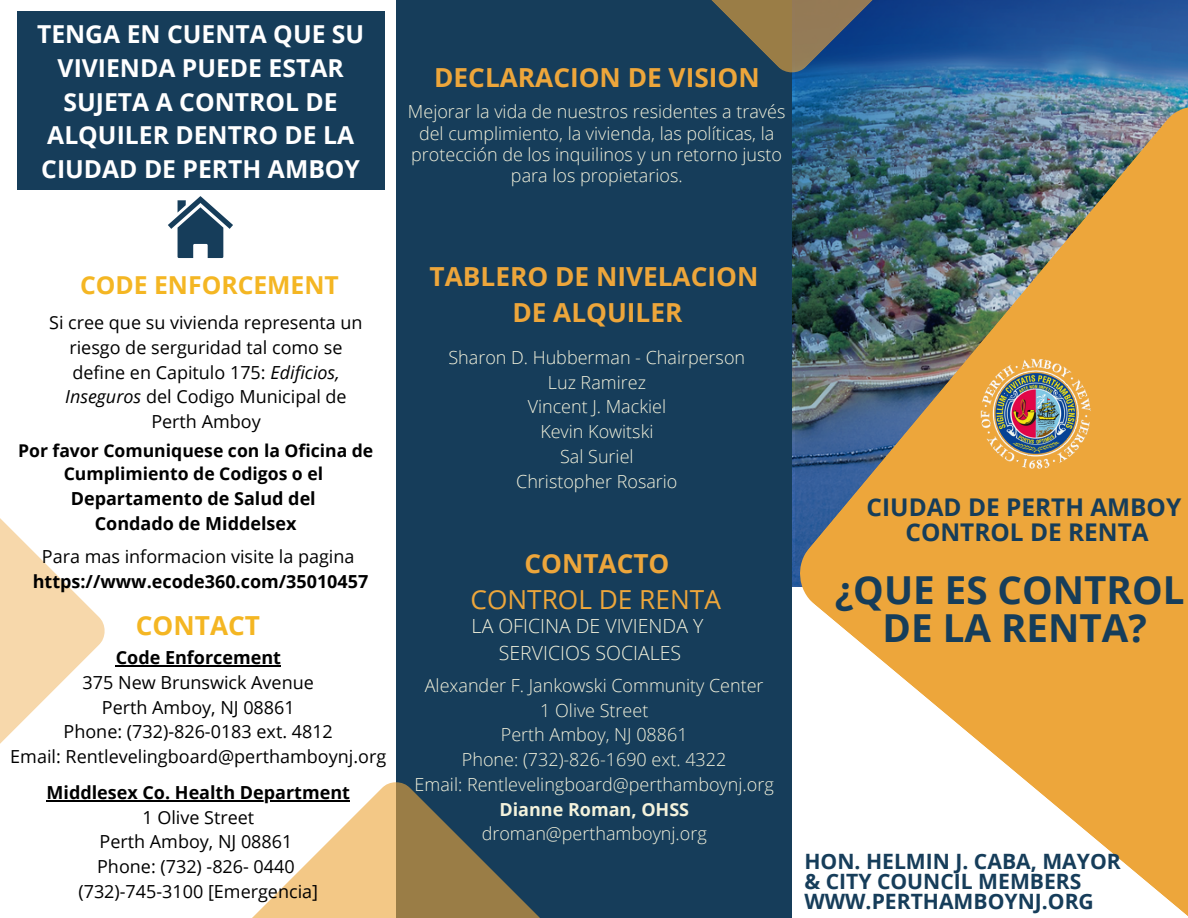
<style>
.page{position:relative;width:1188px;height:918px;background:#fff}
.page>*{position:absolute;margin:0;border:0;box-sizing:border-box;transform-origin:0 0}
.t1{font:700 38.55px/38.2px "Open Sans";color:#163d5a;text-align:center}
.t2{font:700 26.25px/36px "Open Sans";color:#eda63b;text-align:center}
.t3{font:26.25px "Open Sans";color:#eda63b}
.t4{font:700 26.25px "Open Sans";color:#f4b623}
.t5{font:700 24.75px/33.8px "Open Sans";color:#fff;text-align:center}
.t6{font:700 24.75px "Open Sans";color:#f4b623}
.t7{font:700 24.45px/24.5px "Open Sans";color:#163d5a;text-align:center}
.t8{font:700 21.15px/20.2px "Open Sans";color:#163d5a}
.t9{font:300 19.5px/27px "Open Sans";color:#f3f2dc;text-align:center}
.t10{font:300 18px/24.8px "Open Sans";color:#f3f2dc;text-align:center}
.t11{font:18px/24.8px "Open Sans";color:#000;text-align:center}
.t12{font:700 18px/24.8px "Open Sans";color:#000;text-align:center}
.t13{font:700 18px "Open Sans";color:#f3f2dc}
.t14{font:700 17.55px/23.7px "Open Sans";color:#000;text-align:center}
.s1{font-style:italic}
</style>
<div class="page">
<div style="left:396px;top:0;width:396px;height:918px;background:#163d5a"></div>
<svg style="left:795px;top:0;width:393px;height:90px;background:#2d65a3"></svg>
<img style="left:792px;top:90px;width:396px;height:826px">
<svg style="left:173px;top:782px;width:367px;height:136px"></svg>
<svg style="left:711px;top:0;width:304px;height:81px;background:#38577a"></svg>
<img style="left:975px;top:346px;width:122px;height:135px">
<svg style="left:0;top:518px;width:113px;height:284px"></svg>
<div style="left:17px;top:11px;width:367px;height:179px;background:#163d5a"></div>
<hr style="left:116px;top:665px;width:165px;height:1px;background:#000">
<hr style="left:47px;top:800px;width:303px;height:1px;background:#000">
<svg style="left:168px;top:196px;width:65px;height:62px"></svg>
<h3 class="t5" style="left:37px;top:17px;width:329px">TENGA EN CUENTA QUE SU<br>VIVIENDA PUEDE ESTAR<br>SUJETA A CONTROL DE<br>ALQUILER DENTRO DE LA<br>CIUDAD DE PERTH AMBOY</h3>
<h2 class="t2" style="left:434px;top:58px;width:327px">DECLARACION DE VISION</h2>
<p class="t10" style="left:408px;top:101px;width:379px;line-height:21.3px">Mejorar la vida de nuestros residentes a través del cumplimiento, la vivienda, las políticas, la protección de los inquilinos y un retorno justo para los propietarios.</p>
<h3 class="t6" style="left:80px;top:268px;width:260px">CODE ENFORCEMENT</h3>
<p class="t11" style="left:49px;top:310px;width:315px">Si cree que su vivienda representa un riesgo de serguridad tal como se define en Capitulo 175: <span class="s1">Edificios,<br>Inseguros</span> del Codigo Municipal de<br>Perth Amboy</p>
<p class="t14" style="left:18px;top:438px;width:357px">Por favor Comuniquese con la Oficina de<br>Cumplimiento de Codigos o el</p>
<p class="t12" style="left:71px;top:486px;width:247px">Departamento de Salud del<br>Condado de Middelsex</p>
<p class="t11" style="left:42px;top:544px;width:314px">Para mas informacion visite la pagina</p>
<p class="t12" style="left:33px;top:569px;width:337px">https://www.ecode360.com/35010457</p>
<h2 class="t4" style="left:136px;top:607px;width:126px">CONTACT</h2>
<p class="t12" style="left:116px;top:645px;width:167px">Code Enforcement</p>
<p class="t11" style="left:10px;top:670px;width:377px">375 New Brunswick Avenue<br>Perth Amboy, NJ 08861<br>Phone: (732)-826-0183 ext. 4812<br>Email: Rentlevelingboard@perthamboynj.org</p>
<p class="t12" style="left:47px;top:780px;width:305px">Middlesex Co. Health Department</p>
<p class="t11" style="left:78px;top:804px;width:241px">1 Olive Street<br>Perth Amboy, NJ 08861<br>Phone: (732) -826- 0440 (732)-745-3100 [Emergencia]</p>
<h2 class="t2" style="left:430px;top:258px;width:330px">TABLERO DE NIVELACION<br>DE ALQUILER</h2>
<p class="t10" style="left:448px;top:344px;width:298px">Sharon D. Hubberman - Chairperson<br>Luz Ramirez<br>Vincent J. Mackiel<br>Kevin Kowitski<br>Sal Suriel<br>Christopher Rosario</p>
<h2 class="t2" style="left:524px;top:545px;width:146px">CONTACTO</h2>
<h2 class="t3" style="left:470px;top:581px;width:252px">CONTROL DE RENTA</h2>
<p class="t9" style="left:472px;top:612px;width:233px">LA OFICINA DE VIVIENDA Y<br>SERVICIOS SOCIALES</p>
<p class="t10" style="left:415px;top:672px;width:361px">Alexander F. Jankowski Community Center<br>1 Olive Street<br>Perth Amboy, NJ 08861<br>Phone: (732)-826-1690 ext. 4322<br>Email: Rentlevelingboard@perthamboynj.org</p>
<p class="t13" style="left:499px;top:796px;width:191px">Dianne Roman, OHSS</p>
<p class="t10" style="left:482px;top:821px;width:227px">droman@perthamboynj.org</p>
<h3 class="t7" style="left:867px;top:495px;width:316px">CIUDAD DE PERTH AMBOY<br>CONTROL DE RENTA</h3>
<h1 class="t1" style="left:835px;top:570px;width:351px">¿QUE ES CONTROL<br>DE LA RENTA?</h1>
<p class="t8" style="left:804px;top:850px;width:318px">HON. HELMIN J. CABA, MAYOR &amp; CITY COUNCIL MEMBERS<br>WWW.PERTHAMBOYNJ.ORG</p>
</div>
